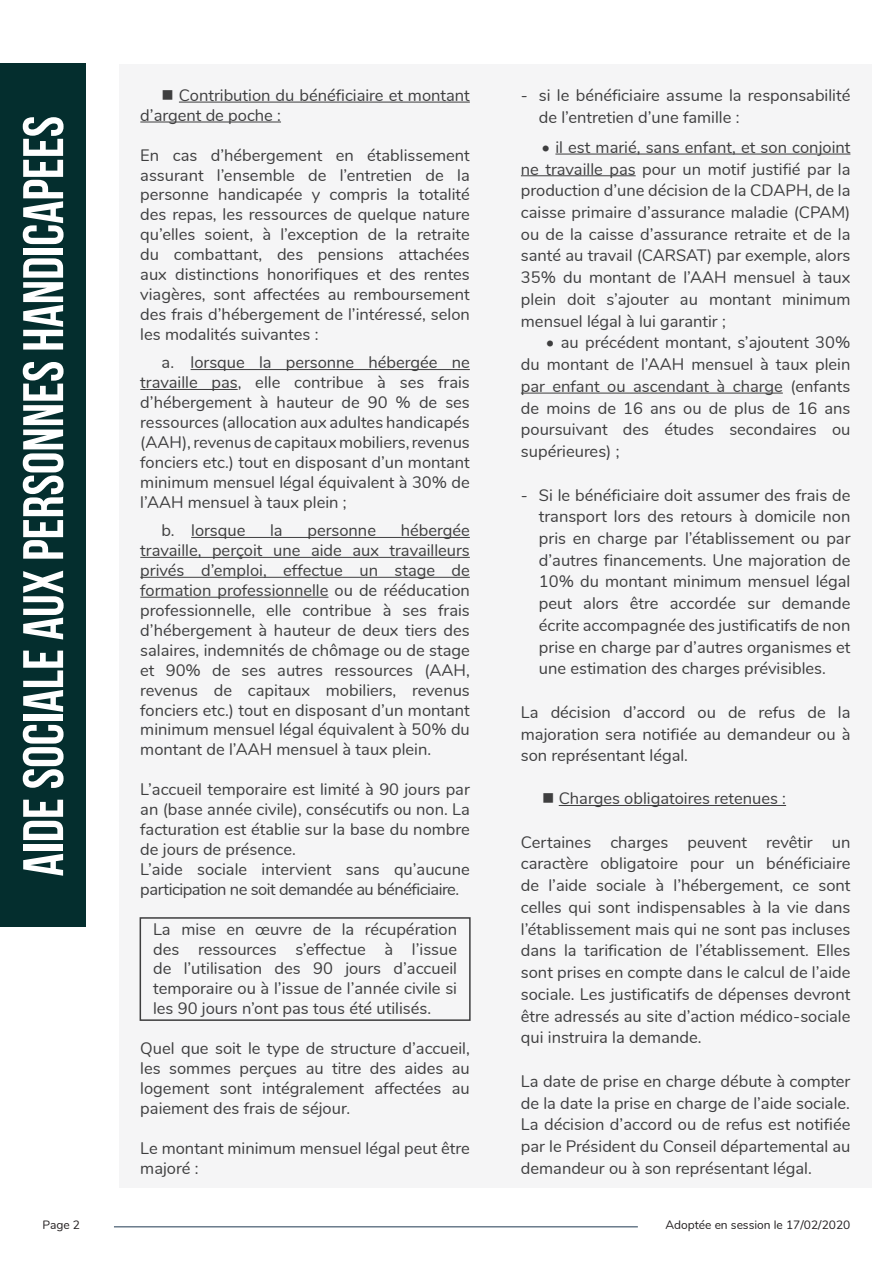
<style>
.page{position:relative;width:893px;height:1263px;background:#fff}
.page>*{position:absolute;margin:0;border:0;box-sizing:border-box;transform-origin:0 0}
._01_Headline{font:700 57px "Bebas Neue";color:#fff}
._05_body_text{font:16.5px/20px "Nunito";color:#3e3e3f;text-align:justify}
._05_body_text-2{font:16.5px/20px "Nunito";letter-spacing:-.03em;color:#3e3e3f}
.t1{font:12px "Nunito";color:#231f20}
</style>
<div class="page">
<div style="left:119px;top:64px;width:752px;height:1123px;background:#f5f5f6"></div>
<hr style="left:114px;top:1226px;width:524px;height:1px;background:#203952">
<hr style="left:179px;top:102px;width:291px;height:1px;background:#3e3e3f">
<hr style="left:140px;top:122px;width:141px;height:1px;background:#3e3e3f">
<hr style="left:191px;top:369px;width:279px;height:1px;background:#3e3e3f">
<hr style="left:140px;top:389px;width:98px;height:1px;background:#3e3e3f">
<hr style="left:191px;top:537px;width:279px;height:1px;background:#3e3e3f">
<hr style="left:140px;top:557px;width:330px;height:1px;background:#3e3e3f">
<hr style="left:140px;top:577px;width:330px;height:1px;background:#3e3e3f">
<hr style="left:140px;top:597px;width:188px;height:1px;background:#3e3e3f">
<div style="left:140px;top:917px;width:331px;height:104px;border:2px solid #3e3e3f"></div>
<hr style="left:555px;top:154px;width:295px;height:1px;background:#3e3e3f">
<hr style="left:521px;top:175px;width:115px;height:1px;background:#3e3e3f">
<hr style="left:521px;top:393px;width:262px;height:1px;background:#3e3e3f">
<hr style="left:559px;top:805px;width:227px;height:1px;background:#3e3e3f">
<div style="left:0;top:64px;width:85px;height:863px;background:#042e2e"></div>
<p class="_01_Headline" style="left:12px;top:876px;width:762px;rotate:-90deg">aide sociale aux personnes handicapees</p>
<p class="_05_body_text" style="left:140px;top:84px;width:331px;text-indent:21px">■ Contribution du bénéficiaire et montant d’argent de poche :</p>
<p class="_05_body_text" style="left:140px;top:144px;width:331px">En cas d’hébergement en établissement assurant l’ensemble de l’entretien de la personne handicapée y compris la totalité des repas, les ressources de quelque nature qu’elles soient, à l’exception de la retraite du combattant, des pensions attachées aux distinctions honorifiques et des rentes viagères, sont affectées au remboursement des frais d’hébergement de l’intéressé, selon les modalités suivantes :</p>
<p class="_05_body_text" style="left:140px;top:352px;width:331px;text-indent:21px">a. lorsque la personne hébergée ne travaille pas, elle contribue à ses frais d’hébergement à hauteur de 90 % de ses ressources (allocation aux adultes handicapés (AAH), revenus de capitaux mobiliers, revenus fonciers etc.) tout en disposant d’un montant minimum mensuel légal équivalent à 30% de l’AAH mensuel à taux plein ;</p>
<p class="_05_body_text" style="left:162px;top:520px;width:85px">b. lorsque</p>
<p class="_05_body_text" style="left:270px;top:520px;width:14px">la</p>
<p class="_05_body_text" style="left:307px;top:520px;width:70px">personne</p>
<p class="_05_body_text" style="left:140px;top:520px;width:331px;text-indent:260px">hébergée travaille, perçoit une aide aux travailleurs privés d’emploi, effectue un stage de formation professionnelle ou de rééducation professionnelle, elle contribue à ses frais d’hébergement à hauteur de deux tiers des salaires, indemnités de chômage ou de stage et 90% de ses autres ressources (AAH, revenus de capitaux mobiliers, revenus fonciers etc.) tout en disposant d’un montant minimum mensuel légal équivalent à 50% du montant de l’AAH mensuel à taux plein.</p>
<p class="_05_body_text" style="left:140px;top:778px;width:331px">L’accueil temporaire est limité à 90 jours par an (base année civile), consécutifs ou non. La facturation est établie sur la base du nombre de jours de présence.</p>
<p class="_05_body_text-2" style="left:140px;top:858px;width:331px">L’aide sociale intervient sans qu’aucune participation ne soit demandée au bénéficiaire.</p>
<p class="_05_body_text" style="left:153px;top:918px;width:306px">La mise en œuvre de la récupération des ressources s’effectue à l’issue de l’utilisation des 90 jours d’accueil temporaire ou à l’issue de l’année civile si les 90 jours n’ont pas tous été utilisés.</p>
<p class="_05_body_text" style="left:140px;top:1037px;width:331px">Quel que soit le type de structure d’accueil, les sommes perçues au titre des aides au logement sont intégralement affectées au paiement des frais de séjour.</p>
<p class="_05_body_text" style="left:140px;top:1137px;width:331px">Le montant minimum mensuel légal peut être majoré :</p>
<p class="_05_body_text" style="left:539px;top:83px;width:313px;line-height:21.8px;text-indent:-18px">- si le bénéficiaire assume la responsabilité de l’entretien d’une famille :</p>
<p class="_05_body_text" style="left:521px;top:135px;width:331px;line-height:21.8px;text-indent:21px">• il est marié, sans enfant, et son conjoint ne travaille pas pour un motif justifié par la production d’une décision de la CDAPH, de la caisse primaire d’assurance maladie (CPAM) ou de la caisse d’assurance retraite et de la santé au travail (CARSAT) par exemple, alors 35% du montant de l’AAH mensuel à taux plein doit s’ajouter au montant minimum mensuel légal à lui garantir ;</p>
<p class="_05_body_text" style="left:521px;top:331px;width:331px;line-height:21.8px;text-indent:25px">• au précédent montant, s’ajoutent 30% du montant de l’AAH mensuel à taux plein par enfant ou ascendant à charge (enfants de moins de 16 ans ou de plus de 16 ans poursuivant des études secondaires ou supérieures) ;</p>
<p class="_05_body_text" style="left:539px;top:483px;width:313px;line-height:21.8px;text-indent:-18px">- Si le bénéficiaire doit assumer des frais de transport lors des retours à domicile non pris en charge par l’établissement ou par d’autres financements. Une majoration de 10% du montant minimum mensuel légal peut alors être accordée sur demande écrite accompagnée des justificatifs de non prise en charge par d’autres organismes et une estimation des charges prévisibles.</p>
<p class="_05_body_text" style="left:521px;top:700px;width:331px;line-height:21.8px">La décision d’accord ou de refus de la majoration sera notifiée au demandeur ou à son représentant légal.</p>
<p class="_05_body_text" style="left:542px;top:788px;width:245px">■ Charges obligatoires retenues :</p>
<p class="_05_body_text" style="left:521px;top:830px;width:331px;line-height:21.8px">Certaines charges peuvent revêtir un caractère obligatoire pour un bénéficiaire de l’aide sociale à l’hébergement, ce sont celles qui sont indispensables à la vie dans l’établissement mais qui ne sont pas incluses dans la tarification de l’établissement. Elles sont prises en compte dans le calcul de l’aide sociale. Les justificatifs de dépenses devront être adressés au site d’action médico-sociale qui instruira la demande.</p>
<p class="_05_body_text" style="left:521px;top:1069px;width:331px;line-height:21.8px">La date de prise en charge débute à compter de la date la prise en charge de l’aide sociale.</p>
<p class="_05_body_text" style="left:521px;top:1113px;width:331px;line-height:21.8px">La décision d’accord ou de refus est notifiée par le Président du Conseil départemental au demandeur ou à son représentant légal.</p>
<p class="t1" style="left:43px;top:1216px;width:39px">Page 2</p>
<p class="t1" style="left:665px;top:1216px;width:186px">Adoptée en session le 17/02/2020</p>
</div>
